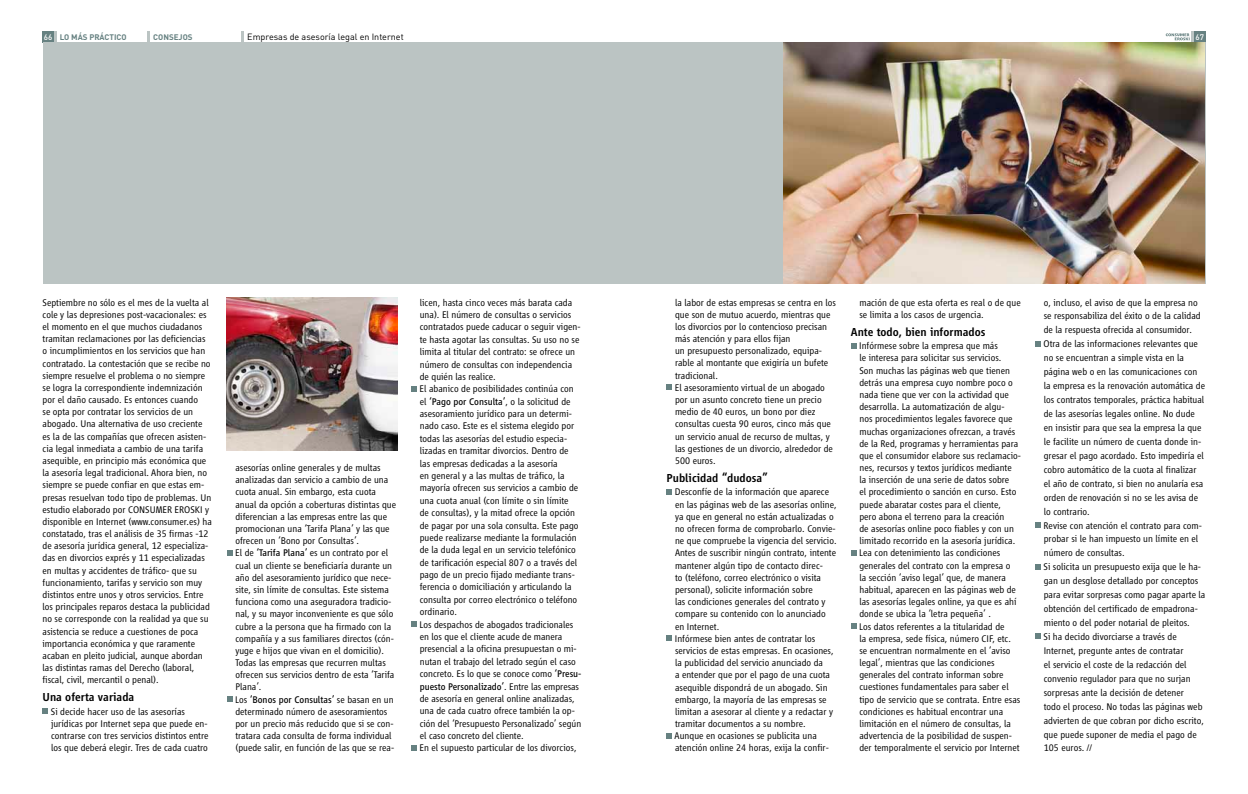
<style>
.page{position:relative;width:1248px;height:794px;background:#fff}
.page>*{position:absolute;margin:0;border:0;box-sizing:border-box;transform-origin:0 0}
.t1{font:500 12px "Vialog LT";color:#000}
.t2{font:300 10px/12.2px "Vialog LT";color:#000}
.t3{font:9px "DIN";color:#000}
.t4{font:700 8px "DIN";color:#668181}
.t5{font:500 8px "DIN";color:#fff}
.s1{font-weight:500;color:#fff}
.s2{font-weight:400}
</style>
<div class="page">
<div style="left:1193px;top:31px;width:12px;height:12px;background:#668181"></div>
<svg style="left:1165px;top:31px;width:28px;height:12px"></svg>
<div style="left:43px;top:31px;width:11px;height:12px;background:#668181"></div>
<svg style="left:147px;top:31px;width:3px;height:12px"></svg>
<svg style="left:241px;top:31px;width:3px;height:12px"></svg>
<svg style="left:54px;top:31px;width:3px;height:12px"></svg>
<div style="left:43px;top:43px;width:1162px;height:240px;background:#bbc4c3"></div>
<svg style="left:666px;top:384px;width:6px;height:6px"></svg>
<svg style="left:666px;top:489px;width:6px;height:6px"></svg>
<svg style="left:666px;top:635px;width:6px;height:6px"></svg>
<svg style="left:666px;top:733px;width:6px;height:5px"></svg>
<svg style="left:851px;top:343px;width:5px;height:5px"></svg>
<svg style="left:851px;top:550px;width:5px;height:6px"></svg>
<svg style="left:851px;top:623px;width:5px;height:6px"></svg>
<svg style="left:1035px;top:341px;width:5px;height:6px"></svg>
<svg style="left:1035px;top:522px;width:5px;height:6px"></svg>
<svg style="left:1035px;top:564px;width:5px;height:5px"></svg>
<svg style="left:1035px;top:633px;width:5px;height:6px"></svg>
<svg style="left:43px;top:708px;width:5px;height:6px"></svg>
<svg style="left:227px;top:550px;width:6px;height:5px"></svg>
<svg style="left:227px;top:696px;width:6px;height:6px"></svg>
<svg style="left:411px;top:386px;width:6px;height:5px"></svg>
<svg style="left:411px;top:621px;width:6px;height:6px"></svg>
<svg style="left:411px;top:745px;width:6px;height:5px"></svg>
<img style="left:783px;top:43px;width:421px;height:240px">
<img style="left:227px;top:298px;width:170px;height:153px">
<p class="t4" style="left:44px;top:32px;width:84px"><span class="s1">66</span> LO MÁS PRÁCTICO</p>
<p class="t4" style="left:153px;top:32px;width:41px">CONSEJOS</p>
<p class="t3" style="left:247px;top:31px;width:158px">Empresas de asesoría legal en I nternet</p>
<p class="t5" style="left:1195px;top:32px;width:10px">67</p>
<p class="t2" style="left:43px;top:296px;width:171px">Septiembre no sólo es el mes de la vuelta al cole y las depresiones post-vacacionales: es el momento en el que muchos ciudadanos tramitan reclamaciones por las deficiencias o incumplimientos en los servicios que han contratado. La contestación que se recibe no siempre resuelve el problema o no siempre se logra la correspondiente indemnización por el daño causado. Es entonces cuando<br>se opta por contratar los servicios de un abogado. Una alternativa de uso creciente es la de las compañías que ofrecen asisten&shy;cia legal inmediata a cambio de una tarifa asequible, en principio más económica que la asesoría legal tradicional. Ahora bien, no siempre se puede confiar en que estas em&shy;presas resuelvan todo tipo de problemas. Un estudio elaborado por CONSUMER EROSKI y disponible en Internet (www.consumer.es) ha constatado, tras el análisis de 35 firmas -12 de asesoría jurídica general, 12 especializa&shy;das en divorcios exprés y 11 especializadas en multas y accidentes de tráfico- que su funcionamiento, tarifas y servicio son muy distintos entre unos y otros servicios. Entre los principales reparos destaca la publicidad no se corresponde con la realidad ya que su asistencia se reduce a cuestiones de poca importancia económica y que raramente acaban en pleito judicial, aunque abordan las distintas ramas del Derecho (laboral, fiscal, civil, mercantil o penal).</p>
<p class="t1" style="left:43px;top:690px;width:93px">Una oferta variada</p>
<p class="t2" style="left:51px;top:705px;width:159px">Si decide hacer uso de las asesorías jurídicas por Internet sepa que puede en&shy;contrarse con tres servicios distintos entre los que deberá elegir. Tres de cada cuatro</p>
<p class="t2" style="left:235px;top:461px;width:162px">asesorías online generales y de multas analizadas dan servicio a cambio de una cuota anual. Sin embargo, esta cuota anual da opción a coberturas distintas que diferencian a las empresas entre las que promocionan una ‘Tarifa Plana’ y las que ofrecen un ‘Bono por Consultas’.<br>El de <span class="s2">‘Tarifa Plana’</span> es un contrato por el cual un cliente se beneficiaría durante un año del asesoramiento jurídico que nece&shy;site, sin límite de consultas. Este sistema funciona como una aseguradora tradicio&shy;nal, y su mayor inconveniente es que sólo cubre a la persona que ha firmado con la compañía y a sus familiares directos (cón&shy;yuge e hijos que vivan en el domicilio).<br>Todas las empresas que recurren multas ofrecen sus servicios dentro de esta ‘Tarifa Plana’.<br>Los <span class="s2">‘Bonos por Consultas’</span> se basan en un determinado número de asesoramientos por un precio más reducido que si se con&shy;tratara cada consulta de forma individual (puede salir, en función de las que se rea-</p>
<p class="t2" style="left:419px;top:296px;width:163px">licen, hasta cinco veces más barata cada una). El número de consultas o servicios contratados puede caducar o seguir vigen&shy;te hasta agotar las consultas. Su uso no se limita al titular del contrato: se ofrece un número de consultas con independencia de quién las realice.<br>El abanico de posibilidades continúa con el <span class="s2">‘Pago por Consulta’</span>, o la solicitud de asesoramiento jurídico para un determi&shy;nado caso. Este es el sistema elegido por todas las asesorías del estudio especia&shy;lizadas en tramitar divorcios. Dentro de<br>las empresas dedicadas a la asesoría<br>en general y a las multas de tráfico, la mayoría ofrecen sus servicios a cambio de una cuota anual (con límite o sin límite<br>de consultas), y la mitad ofrece la opción de pagar por una sola consulta. Este pago puede realizarse mediante la formulación de la duda legal en un servicio telefónico de tarificación especial 807 o a través del pago de un precio fijado mediante trans&shy;ferencia o domiciliación y articulando la consulta por correo electrónico o teléfono ordinario.<br>Los despachos de abogados tradicionales en los que el cliente acude de manera presencial a la oficina presupuestan o mi&shy;nutan el trabajo del letrado según el caso concreto. Es lo que se conoce como <span class="s2">‘Presu&shy;puesto Personalizado’</span>. Entre las empresas de asesoría en general online analizadas, una de cada cuatro ofrece también la op&shy;ción del ‘Presupuesto Personalizado’ según el caso concreto del cliente.<br>En el supuesto particular de los divorcios,</p>
<p class="t2" style="left:674px;top:296px;width:163px">la labor de estas empresas se centra en los que son de mutuo acuerdo, mientras que los divorcios por lo contencioso precisan más atención y para ellos fijan<br>un presupuesto personalizado, equipa&shy;rable al montante que exigiría un bufete tradicional.<br>El asesoramiento virtual de un abogado por un asunto concreto tiene un precio medio de 40 euros, un bono por diez consultas cuesta 90 euros, cinco más que un servicio anual de recurso de multas, y las gestiones de un divorcio, alrededor de 500 euros.</p>
<p class="t1" style="left:666px;top:471px;width:103px">Publicidad “dudosa”</p>
<p class="t2" style="left:674px;top:486px;width:164px">Desconfíe de la información que aparece en las páginas web de las asesorías online, ya que en general no están actualizadas o no ofrecen forma de comprobarlo. Convie&shy;ne que compruebe la vigencia del servicio.<br>Antes de suscribir ningún contrato, intente mantener algún tipo de contacto direc-<br>to (teléfono, correo electrónico o visita personal), solicite información sobre<br>las condiciones generales del contrato y compare su contenido con lo anunciado en Internet.<br>Infórmese bien antes de contratar los servicios de estas empresas. En ocasiones, la publicidad del servicio anunciado da<br>a entender que por el pago de una cuota asequible dispondrá de un abogado. Sin embargo, la mayoría de las empresas se limitan a asesorar al cliente y a redactar y tramitar documentos a su nombre.<br>Aunque en ocasiones se publicita una atención online 24 horas, exija la confir-</p>
<p class="t2" style="left:859px;top:296px;width:163px">mación de que esta oferta es real o de que se limita a los casos de urgencia.</p>
<p class="t1" style="left:850px;top:325px;width:136px">Ante todo, bien informados</p>
<p class="t2" style="left:859px;top:340px;width:163px">Infórmese sobre la empresa que más<br>le interesa para solicitar sus servicios.<br>Son muchas las páginas web que tienen detrás una empresa cuyo nombre poco o nada tiene que ver con la actividad que desarrolla. La automatización de algu-<br>nos procedimientos legales favorece que muchas organizaciones ofrezcan, a través de la Red, programas y herramientas para que el consumidor elabore sus reclamacio&shy;nes, recursos y textos jurídicos mediante la inserción de una serie de datos sobre<br>el procedimiento o sanción en curso. Esto puede abaratar costes para el cliente,<br>pero abona el terreno para la creación<br>de asesorías online poco fiables y con un limitado recorrido en la asesoría jurídica.<br>Lea con detenimiento las condiciones generales del contrato con la empresa o<br>la sección ‘aviso legal’ que, de manera habitual, aparecen en las páginas web de las asesorías legales online, ya que es ahí donde se ubica la ‘letra pequeña’ .<br>Los datos referentes a la titularidad de<br>la empresa, sede física, número CIF, etc. se encuentran normalmente en el ‘aviso legal’, mientras que las condiciones generales del contrato informan sobre cuestiones fundamentales para saber el tipo de servicio que se contrata. Entre esas condiciones es habitual encontrar una limitación en el número de consultas, la advertencia de la posibilidad de suspen&shy;der temporalmente el servicio por Internet</p>
<p class="t2" style="left:1043px;top:295px;width:163px;line-height:13.9px">o, incluso, el aviso de que la empresa no se responsabiliza del éxito o de la calidad de la respuesta ofrecida al consumidor.<br>Otra de las informaciones relevantes que no se encuentran a simple vista en la página web o en las comunicaciones con la empresa es la renovación automática de los contratos temporales, práctica habitual de las asesorías legales online. No dude en insistir para que sea la empresa la que le facilite un número de cuenta donde in&shy;gresar el pago acordado. Esto impediría el cobro automático de la cuota al finalizar el año de contrato, si bien no anularía esa orden de renovación si no se les avisa de lo contrario.<br>Revise con atención el contrato para com&shy;probar si le han impuesto un límite en el número de consultas.<br>Si solicita un presupuesto exija que le ha&shy;gan un desglose detallado por conceptos para evitar sorpresas como pagar aparte la obtención del certificado de empadrona&shy;miento o del poder notarial de pleitos.<br>Si ha decido divorciarse a través de Internet, pregunte antes de contratar<br>el servicio el coste de la redacción del convenio regulador para que no surjan sorpresas ante la decisión de detener<br>todo el proceso. No todas las páginas web advierten de que cobran por dicho escrito, que puede suponer de media el pago de 105 euros. //</p>
</div>
